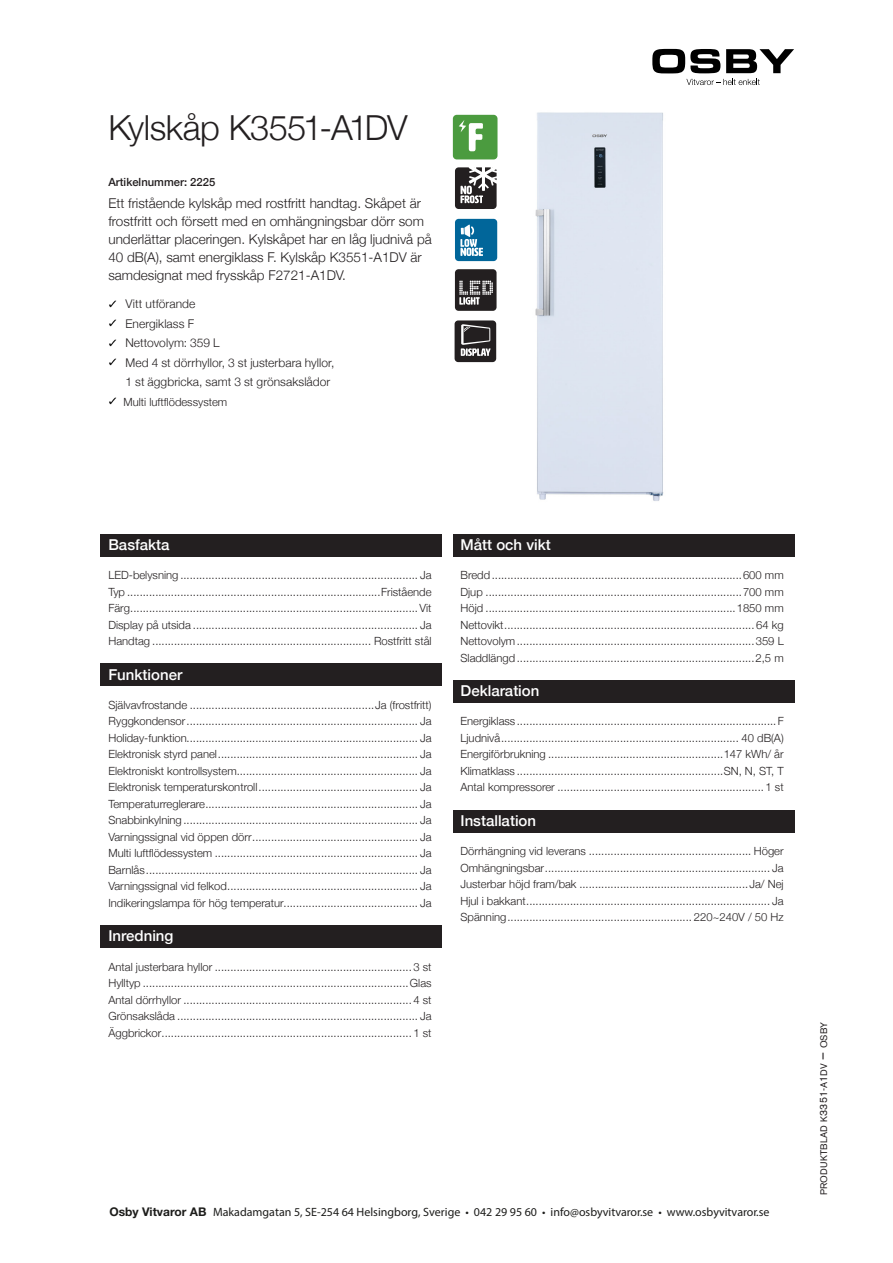
<style>
.page{position:relative;width:893px;height:1263px;background:#fff}
.page>*{position:absolute;margin:0;border:0;box-sizing:border-box;transform-origin:0 0}
.t1{font:300 34.5px "Helvetica Neue";letter-spacing:-.02em;color:#231f20}
.Mellanrubrik{font:500 15px "Helvetica Neue";color:#fff}
.tabelltext{font:300 13.5px/18px "Helvetica Neue";color:#231f20}
.t2{font:300 12px/19.5px "Helvetica Neue";letter-spacing:.005em;color:#231f20}
.t3{font:300 12px "Helvetica Neue LT Std";color:#1d1d1b}
.tabelltext-2{font:300 11.25px "Helvetica Neue";color:#231f20}
.Art_nr{font:500 11.25px "Helvetica Neue";color:#231f20}
.t4{font:9.45px "Akzidenz Grotesk BE";letter-spacing:.02em;color:#231f20}
.s1{font-weight:700}
.s2{font-size:10.5px}
.s3{font-size:13.5px}
</style>
<div class="page">
<div style="left:100px;top:534px;width:341px;height:22px;background:#231f20"></div>
<div style="left:100px;top:663px;width:341px;height:23px;background:#231f20"></div>
<div style="left:100px;top:925px;width:341px;height:23px;background:#231f20"></div>
<div style="left:453px;top:534px;width:341px;height:22px;background:#231f20"></div>
<div style="left:453px;top:680px;width:341px;height:23px;background:#231f20"></div>
<div style="left:453px;top:810px;width:341px;height:22px;background:#231f20"></div>
<svg style="left:652px;top:49px;width:68px;height:24px"></svg>
<svg style="left:726px;top:49px;width:68px;height:24px"></svg>
<svg style="left:686px;top:79px;width:74px;height:6px"></svg>
<img style="left:535px;top:112px;width:129px;height:389px">
<svg style="left:109px;top:300px;width:8px;height:7px"></svg>
<svg style="left:109px;top:320px;width:7px;height:7px"></svg>
<svg style="left:109px;top:339px;width:8px;height:7px"></svg>
<svg style="left:109px;top:359px;width:7px;height:7px"></svg>
<svg style="left:109px;top:398px;width:7px;height:7px"></svg>
<div style="left:453px;top:115px;width:44px;height:44px;background:#4b9b3f;border-radius:4px"></div>
<svg style="left:459px;top:120px;width:24px;height:31px"></svg>
<div style="left:455px;top:269px;width:42px;height:42px;background:#231f20;border-radius:4px"></div>
<svg style="left:459px;top:281px;width:34px;height:24px"></svg>
<svg style="left:455px;top:167px;width:42px;height:42px"></svg>
<div style="left:455px;top:320px;width:41px;height:42px;background:#231f20;border-radius:4px"></div>
<svg style="left:461px;top:324px;width:30px;height:32px"></svg>
<div style="left:455px;top:219px;width:42px;height:42px;background:#01669a;border-radius:4px"></div>
<svg style="left:460px;top:224px;width:23px;height:32px"></svg>
<p class="t1" style="left:108px;top:100px;width:301px">Kylskåp K3551-A1DV</p>
<p class="Art_nr" style="left:108px;top:173px;width:108px">Artikelnummer: 2225</p>
<p class="tabelltext" style="left:108px;top:193px;width:325px">Ett fristående kylskåp med rostfritt handtag. Skåpet är frostfritt och försett med en omhängningsbar dörr som underlättar placeringen. Kylskåpet har en låg ljudnivå på 40 dB(A), samt energiklass F. Kylskåp K3551-A1DV är samdesignat med frysskåp F2721-A1DV.</p>
<p class="t2" style="left:125px;top:293px;width:71px">Vitt utförande</p>
<p class="t2" style="left:125px;top:313px;width:70px">Energiklass F</p>
<p class="t2" style="left:125px;top:332px;width:96px">Nettovolym: 359 L</p>
<p class="t2" style="left:125px;top:352px;width:211px">Med 4 st dörrhyllor, 3 st justerbara hyllor,<br>1 st äggbricka, samt 3 st grönsakslådor</p>
<p class="tabelltext-2" style="left:123px;top:393px;width:105px">Multi luftflödessystem</p>
<p class="Mellanrubrik" style="left:108px;top:532px;width:63px">Basfakta</p>
<p class="tabelltext-2" style="left:108px;top:566px;width:325px">LED-belysning ............................................................................ Ja</p>
<p class="tabelltext-2" style="left:108px;top:582px;width:325px">Typ .................................................................................Fristående</p>
<p class="tabelltext-2" style="left:108px;top:599px;width:325px">Färg............................................................................................Vit</p>
<p class="tabelltext-2" style="left:108px;top:615px;width:325px">Display på utsida ........................................................................ Ja</p>
<p class="tabelltext-2" style="left:108px;top:632px;width:325px">Handtag ...................................................................... Rostfritt stål</p>
<p class="Mellanrubrik" style="left:108px;top:662px;width:75px">Funktioner</p>
<p class="tabelltext-2" style="left:108px;top:696px;width:325px">Självavfrostande ...........................................................Ja (frostfritt)</p>
<p class="tabelltext-2" style="left:108px;top:712px;width:325px">Ryggkondensor.......................................................................... Ja</p>
<p class="tabelltext-2" style="left:108px;top:729px;width:325px">Holiday-funktion.......................................................................... Ja</p>
<p class="tabelltext-2" style="left:108px;top:745px;width:325px">Elektronisk styrd panel................................................................ Ja</p>
<p class="tabelltext-2" style="left:108px;top:762px;width:325px">Elektroniskt kontrollsystem.......................................................... Ja</p>
<p class="tabelltext-2" style="left:108px;top:778px;width:325px">Elektronisk temperaturskontroll................................................... Ja</p>
<p class="tabelltext-2" style="left:108px;top:795px;width:325px">Temperaturreglerare.................................................................... Ja</p>
<p class="tabelltext-2" style="left:108px;top:811px;width:325px">Snabbinkylning ........................................................................... Ja</p>
<p class="tabelltext-2" style="left:108px;top:828px;width:325px">Varningssignal vid öppen dörr..................................................... Ja</p>
<p class="tabelltext-2" style="left:108px;top:844px;width:325px">Multi luftflödessystem ................................................................. Ja</p>
<p class="tabelltext-2" style="left:108px;top:861px;width:325px">Barnlås....................................................................................... Ja</p>
<p class="tabelltext-2" style="left:108px;top:877px;width:325px">Varningssignal vid felkod............................................................. Ja</p>
<p class="tabelltext-2" style="left:108px;top:894px;width:325px">Indikeringslampa för hög temperatur........................................... Ja</p>
<p class="Mellanrubrik" style="left:108px;top:924px;width:67px">Inredning</p>
<p class="tabelltext-2" style="left:108px;top:957px;width:325px">Antal justerbara hyllor ............................................................... 3 st</p>
<p class="tabelltext-2" style="left:108px;top:974px;width:325px">Hylltyp .....................................................................................Glas</p>
<p class="tabelltext-2" style="left:108px;top:990px;width:325px">Antal dörrhyllor ......................................................................... 4 st</p>
<p class="tabelltext-2" style="left:108px;top:1007px;width:325px">Grönsakslåda ............................................................................. Ja</p>
<p class="tabelltext-2" style="left:108px;top:1023px;width:325px">Äggbrickor................................................................................ 1 st</p>
<p class="Mellanrubrik" style="left:460px;top:532px;width:92px">Mått och vikt</p>
<p class="tabelltext-2" style="left:460px;top:566px;width:325px">Bredd ................................................................................600 mm</p>
<p class="tabelltext-2" style="left:460px;top:582px;width:325px">Djup ..................................................................................700 mm</p>
<p class="tabelltext-2" style="left:460px;top:599px;width:325px">Höjd ................................................................................1850 mm</p>
<p class="tabelltext-2" style="left:460px;top:615px;width:325px">Nettovikt................................................................................ 64 kg</p>
<p class="tabelltext-2" style="left:460px;top:632px;width:325px">Nettovolym............................................................................359 L</p>
<p class="tabelltext-2" style="left:460px;top:648px;width:325px">Sladdlängd ............................................................................2,5 m</p>
<p class="Mellanrubrik" style="left:460px;top:679px;width:80px">Deklaration</p>
<p class="tabelltext-2" style="left:460px;top:712px;width:325px">Energiklass ...................................................................................F</p>
<p class="tabelltext-2" style="left:460px;top:729px;width:325px">Ljudnivå............................................................................ 40 dB(A)</p>
<p class="tabelltext-2" style="left:460px;top:745px;width:325px">Energiförbrukning ........................................................147 kWh/ år</p>
<p class="tabelltext-2" style="left:460px;top:762px;width:325px">Klimatklass ..................................................................SN, N, ST, T</p>
<p class="tabelltext-2" style="left:460px;top:778px;width:325px">Antal kompressorer .................................................................. 1 st</p>
<p class="Mellanrubrik" style="left:460px;top:808px;width:77px">Installation</p>
<p class="tabelltext-2" style="left:460px;top:842px;width:325px">Dörrhängning vid leverans .................................................... Höger</p>
<p class="tabelltext-2" style="left:460px;top:858px;width:325px">Omhängningsbar........................................................................ Ja</p>
<p class="tabelltext-2" style="left:460px;top:875px;width:325px">Justerbar höjd fram/bak ......................................................Ja/ Nej</p>
<p class="tabelltext-2" style="left:460px;top:891px;width:325px">Hjul i bakkant.............................................................................. Ja</p>
<p class="tabelltext-2" style="left:460px;top:908px;width:325px">Spänning........................................................... 220~240V / 50 Hz</p>
<p class="t3" style="left:109px;top:1205px;width:662px"><span class="s1">Osby Vitvaror AB</span> Makadamgatan 5, SE-254 64 Helsingborg, Sverige • 042 29 95 60 • info@osbyvitvaror.se • www.osbyvitvaror.se</p>
<p class="t4" style="left:818px;top:1195px;width:175px;rotate:-90deg">produktblad k<span class="s2">3351-</span>a<span class="s2">1</span>dv <span class="s3">–</span> osby</p>
</div>
